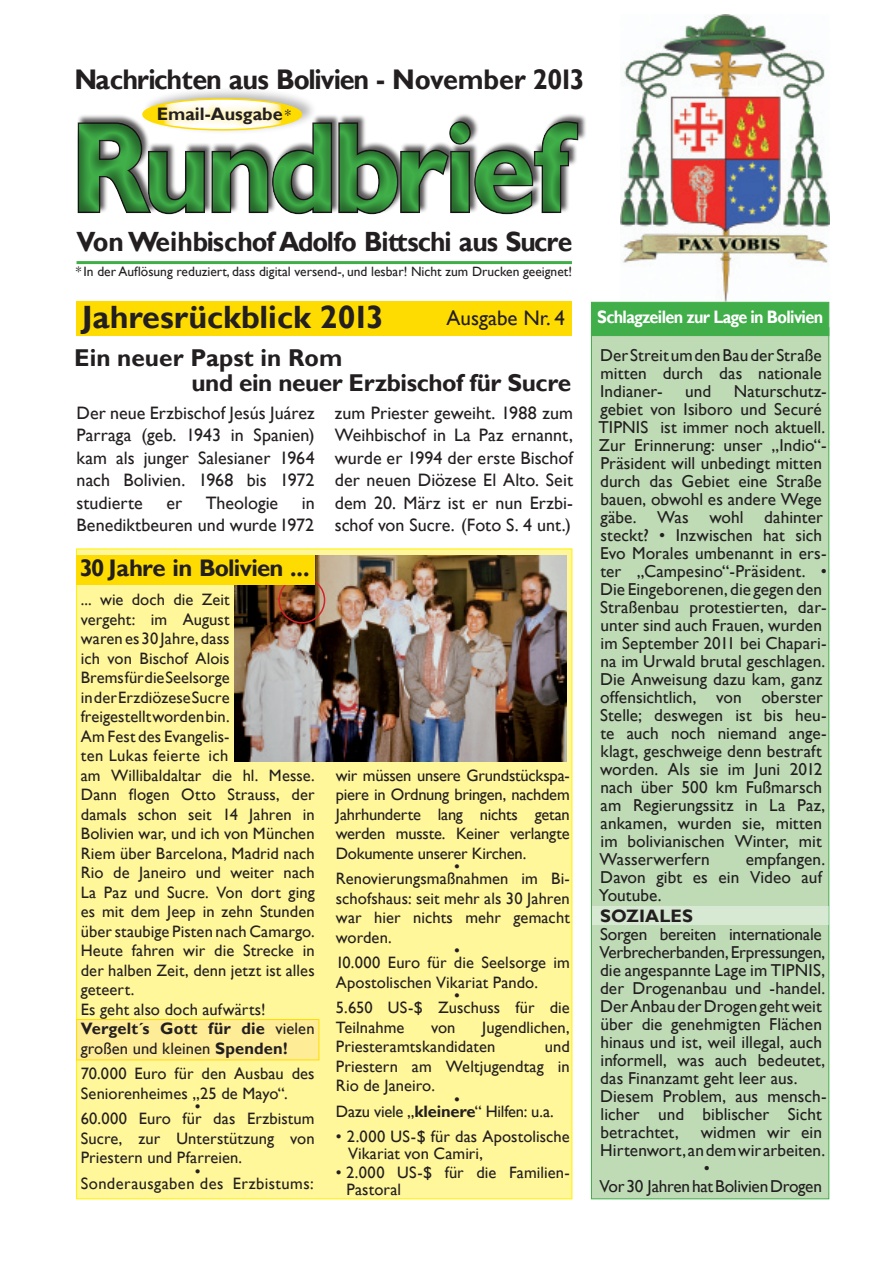
<style>
.page{position:relative;width:893px;height:1263px;background:#fff}
.page>*{position:absolute;margin:0;border:0;box-sizing:border-box;transform-origin:0 0}
.t1{font:700 128.7px "Gill Sans";letter-spacing:-.04em;color:#40ae49;scale:.91 1}
.t2{font:700 32.25px "Gill Sans";color:#231f20}
.t3{font:700 28.35px "Gill Sans";letter-spacing:-.03em;color:#231f20;scale:.95 1}
.t4{font:700 27.75px "Gill Sans";letter-spacing:-.04em;color:#231f20;scale:.95 1}
.t5{font:700 24.3px/25.8px "Gill Sans";letter-spacing:-.015em;color:#231f20}
.t6{font:700 24px "Gill Sans";letter-spacing:-.04em;color:#231f20}
.t7{font:21px "Gill Sans";color:#231f20}
.t8{font:18px/22.5px "Gill Sans";color:#231f20;text-align:justify}
.t9{font:700 18px "Gill Sans";letter-spacing:-.04em;color:#fff;scale:.9 1}
.t10{font:700 18px "Gill Sans";color:#231f20}
.t11{font:17.25px/18px "Gill Sans";letter-spacing:.005em;color:#231f20}
.t12{font:17.25px "Gill Sans";letter-spacing:-.02em;color:#231f20}
.t13{font:16.5px/19.5px "Gill Sans";letter-spacing:.005em;color:#231f20}
.t14{font:16.5px/12px "Gill Sans";letter-spacing:-.015em;color:#231f20}
.t15{font:16.5px/12px "Gill Sans";letter-spacing:.025em;color:#231f20;text-align:center}
.t16{font:13.5px "Gill Sans";color:#231f20}
.s1{font-weight:400;font-size:15px}
.s2{font-weight:700}
</style>
<div class="page">
<div style="left:76px;top:549px;width:496px;height:650px;background:#fff79a;border:1px solid #fff101"></div>
<img style="left:620px;top:15px;width:209px;height:287px">
<div style="left:77px;top:302px;width:495px;height:34px;background:#ffdc01"></div>
<div style="left:591px;top:327px;width:238px;height:872px;background:#bedbb6;border:1px solid #40ae49"></div>
<div style="left:591px;top:302px;width:238px;height:34px;background:#40ae49"></div>
<hr style="left:77px;top:261px;width:495px;height:3px;background:#40ae49">
<div style="left:62px;top:103px;width:532px;height:130px;background:#231f20;opacity:.5"></div>
<div style="left:592px;top:906px;width:236px;height:19px;background:#d7e9d2"></div>
<img style="left:235px;top:555px;width:332px;height:207px">
<div style="left:76px;top:1019px;width:243px;height:41px;background:#ffec96;border:1px solid #ffdc01"></div>
<div style="left:279px;top:577px;width:46px;height:46px;border:2px solid #d1232a;border-radius:50%"></div>
<div style="left:77px;top:555px;width:238px;height:30px;background:#ffdc01"></div>
<div style="left:142px;top:86px;width:175px;height:49px;background:#231f20;opacity:.32"></div>
<svg style="left:143px;top:99px;width:158px;height:31px"></svg>
<div style="left:146px;top:99px;width:148px;height:33px;background:#ffdc01;opacity:.56"></div>
<h3 class="t3" style="left:74px;top:62px;width:539px">Nachrichten aus Bolivien - November 2013</h3>
<p class="t10" style="left:157px;top:103px;width:136px">Email-Ausgabe <span class="s1">*</span></p>
<h1 class="t1" style="left:70px;top:91px;width:549px">Rundbrief</h1>
<h3 class="t4" style="left:77px;top:225px;width:523px">Von Weihbischof Adolfo Bittschi aus Sucre</h3>
<p class="t16" style="left:76px;top:264px;width:498px">* In der Auflösung reduziert, dass digital versend-, und lesbar! Nicht zum Drucken geeignet!</p>
<h2 class="t2" style="left:82px;top:298px;width:304px">Jahresrückblick 2013</h2>
<p class="t7" style="left:446px;top:305px;width:120px">Ausgabe Nr. 4</p>
<p class="t9" style="left:597px;top:306px;width:252px">Schlagzeilen zur Lage in Bolivien</p>
<p class="t11" style="left:600px;top:346px;width:223px;text-align:justify">Der Streit um den Bau der Straße mitten durch das nationale Indianer-</p>
<h3 class="t5" style="left:192px;top:345px;width:381px;text-indent:-117px">Ein neuer Papst in Rom<br>und ein neuer Erzbischof für Sucre</h3>
<p class="t8" style="left:77px;top:402px;width:240px">Der neue Erzbischof Jesús Juárez Parraga (geb. 1943 in Spanien) kam als junger Salesianer 1964 nach Bolivien. 1968 bis 1972 studierte</p>
<p class="t11" style="left:598px;top:382px;width:230px;text-indent:135px">Naturschutz&shy;gebiet von Isiboro und Securé<br>TIPNIS ist immer noch aktuell.<br>Zur Erinnerung: unser „Indio“-<br>Präsident will unbedingt mitten durch das Gebiet eine Straße bauen, obwohl es andere Wege gäbe. Was wohl dahinter steckt? • Inzwischen hat sich<br>Evo Morales umbenannt in ers&shy;ter „Campesino“-Präsident. •<br>Die Eingeborenen, die gegen den<br>Straßenbau protestierten, dar&shy;unter sind auch Frauen, wurden im September 2011 bei Chapari&shy;na im Urwald brutal geschlagen.<br>Die Anweisung dazu kam, ganz offensichtlich, von oberster<br>Stelle; deswegen ist bis heu&shy;te auch noch niemand ange&shy;klagt, geschweige denn bestraft worden. Als sie im Juni 2012 nach über 500 km Fußmarsch am Regierungssitz in La Paz, ankamen, wurden sie, mitten im bolivianischen Winter, mit<br>Wasserwerfern</p>
<p class="t11" style="left:685px;top:382px;width:28px">und</p>
<p class="t8" style="left:335px;top:402px;width:240px">zum Priester geweiht. 1988 zum Weihbischof in La Paz ernannt, wurde er 1994 der erste Bischof der neuen Diözese El Alto. Seit dem 20. März ist er nun Erzbi&shy;schof von Sucre. (Foto S. 4 unt.)</p>
<p class="t8" style="left:166px;top:492px;width:17px">er</p>
<p class="t8" style="left:206px;top:492px;width:74px">Theologie</p>
<p class="t8" style="left:77px;top:492px;width:240px;text-align:right">in<br>Benediktbeuren und wurde 1972</p>
<h3 class="t6" style="left:80px;top:553px;width:231px">30 Jahre in Bolivien ...</h3>
<p class="t13" style="left:81px;top:590px;width:235px">... wie doch die Zeit<br>vergeht: im August<br>waren es 30 Jahre, dass<br>ich von Bischof Alois<br>Brems für die Seelsorge<br>in der Erzdiözese Sucre<br>freigestellt worden bin.<br>Am Fest des Evangelis-<br>ten Lukas feierte ich<br>am Willibaldaltar die hl. Messe.<br>Dann flogen Otto Strauss, der damals schon seit 14 Jahren in<br>Bolivien war, und ich von München<br>Riem über Barcelona, Madrid nach<br>Rio de Janeiro und weiter nach<br>La Paz und Sucre. Von dort ging es mit dem Jeep in zehn Stunden über staubige Pisten nach Camargo.<br>Heute fahren wir die Strecke in der halben Zeit, denn jetzt ist alles geteert.<br>Es geht also doch aufwärts!<br><span class="s2">Vergelt´s Gott für die</span> vielen großen und kleinen <span class="s2">Spenden!</span></p>
<p class="t13" style="left:81px;top:1064px;width:235px">70.000 Euro für den Ausbau des<br>Seniorenheimes „25 de Mayo“.</p>
<p class="t13" style="left:81px;top:1101px;width:235px;line-height:12px;text-align:center">•<br>60.000 Euro für das Erzbistum</p>
<p class="t13" style="left:81px;top:1128px;width:235px">Sucre, zur Unterstützung von<br>Priestern und Pfarreien.</p>
<p class="t15" style="left:81px;top:1165px;width:234px">•<br>Sonderausgaben des Erzbistums:</p>
<p class="t13" style="left:336px;top:765px;width:235px;text-align:justify">wir müssen unsere Grundstückspa&shy;piere in Ordnung bringen, nachdem Jahrhunderte lang nichts getan werden musste. Keiner verlangte Dokumente unserer Kirchen.</p>
<p class="t13" style="left:336px;top:861px;width:235px;line-height:12px;text-align:center">•<br>Renovierungsmaßnahmen im Bi-</p>
<p class="t13" style="left:336px;top:888px;width:235px;text-align:justify">schofshaus: seit mehr als 30 Jahren war hier nichts mehr gemacht worden.</p>
<p class="t13" style="left:336px;top:945px;width:235px;line-height:12px;text-align:center">•<br>10.000 Euro für die Seelsorge im</p>
<p class="t13" style="left:454px;top:975px;width:85px;line-height:13.5px;text-indent:-118px">Apostolischen Vikariat Pando. •</p>
<p class="t13" style="left:336px;top:998px;width:235px">5.650 US-$ Zuschuss für die<br>Teilnahme</p>
<p class="t11" style="left:599px;top:850px;width:228px;text-indent:147px">empfangen.<br>Davon gibt es ein Video auf<br>Youtube.</p>
<p class="t10" style="left:600px;top:905px;width:95px">SOZIALES</p>
<p class="t11" style="left:599px;top:925px;width:229px">Sorgen bereiten internationale<br>Verbrecherbanden, Erpressungen, die angespannte Lage im TIPNIS, der Drogenanbau und -handel.<br>Der Anbau der Drogen geht weit über die genehmigten Flächen hinaus und ist, weil illegal, auch informell, was auch bedeutet, das Finanzamt geht leer aus.<br>Diesem Problem, aus mensch&shy;licher und biblischer Sicht betrachtet,</p>
<p class="t13" style="left:336px;top:1017px;width:235px;text-indent:146px">Jugendlichen,<br>Priesteramtskandidaten</p>
<p class="t13" style="left:431px;top:1017px;width:26px">von</p>
<p class="t13" style="left:336px;top:1037px;width:235px;text-align:justify;text-indent:209px">und Priestern am Weltjugendtag in Rio de Janeiro.</p>
<p class="t14" style="left:336px;top:1093px;width:219px;text-indent:118px">•<br>Dazu viele „<span class="s2">kleinere</span>“ Hilfen: u.a.</p>
<p class="t13" style="left:348px;top:1128px;width:223px;line-height:16.5px;text-indent:-12px">• 2.000 US-$ für das Apostolische<br>Vikariat von Camiri,</p>
<p class="t13" style="left:346px;top:1164px;width:225px;line-height:16.5px;text-indent:-10px">• 2.000 US-$ für die Familien-<br>Pastoral</p>
<p class="t11" style="left:701px;top:1123px;width:123px">widmen wir ein</p>
<p class="t11" style="left:600px;top:1141px;width:226px">Hirtenwort, an dem wir arbeiten.</p>
<p class="t11" style="left:704px;top:1159px;width:8px">•</p>
<p class="t12" style="left:599px;top:1176px;width:224px">Vor 30 Jahren hat Bolivien Drogen</p>
</div>
